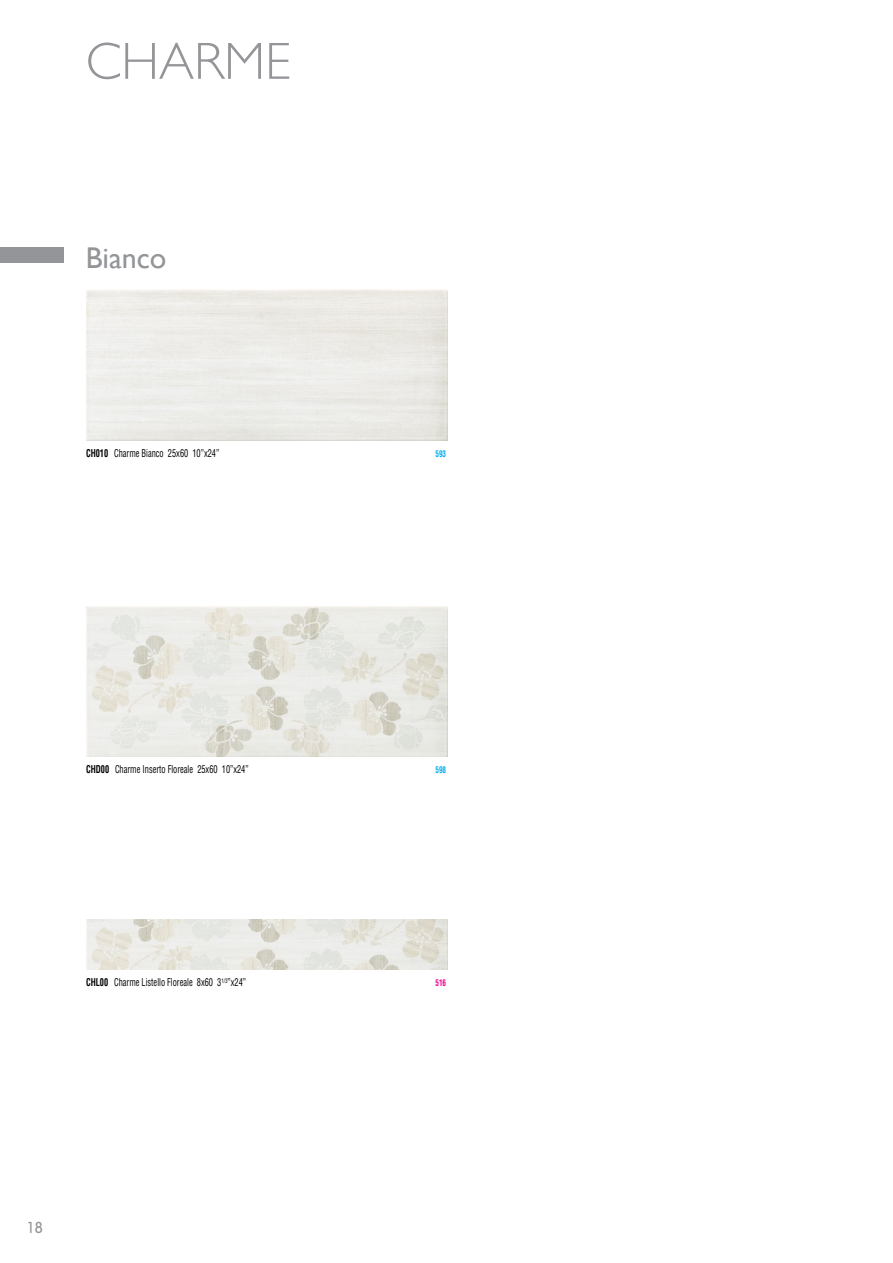
<style>
.page{position:relative;width:893px;height:1263px;background:#fff}
.page>*{position:absolute;margin:0;border:0;box-sizing:border-box;transform-origin:0 0}
.t1{font:300 52.5px "Gill Sans";color:#939598}
.t2{font:30px "Gill Sans";color:#939598}
.t3{font:500 condensed 15px "ITC Avant Garde Std";color:#939598}
.t4{font:condensed 10.5px "Helvetica LT Std";color:#000;scale:.79 1}
.t5{font:700 condensed 9px "Helvetica LT Std";color:#00aeef;scale:.79 1}
.t6{font:700 condensed 9px "Helvetica LT Std";color:#ec008c;scale:.79 1}
.s1{font-weight:700}
</style>
<div class="page">
<div style="left:0;top:247px;width:64px;height:16px;background:#939598"></div>
<img style="left:86px;top:606px;width:362px;height:151px">
<img style="left:86px;top:919px;width:362px;height:51px">
<h1 class="t1" style="left:86px;top:31px;width:207px">CHARME</h1>
<h2 class="t2" style="left:86px;top:240px;width:82px">Bianco</h2>
<p class="t4" style="left:86px;top:446px;width:170px"><span class="s1">CH010</span> Charme Bianco 25x60 10”x24”</p>
<p class="t5" style="left:435px;top:448px;width:15px">593</p>
<p class="t4" style="left:86px;top:763px;width:207px"><span class="s1">CHD00</span> Charme Inserto Floreale 25x60 10”x24”</p>
<p class="t5" style="left:435px;top:764px;width:15px">598</p>
<p class="t4" style="left:86px;top:976px;width:204px"><span class="s1">CHL00</span> Charme Listello Floreale 8x60 3<sup>1/3</sup>”x24”</p>
<p class="t6" style="left:435px;top:977px;width:15px">516</p>
<h3 class="t3" style="left:27px;top:1218px;width:17px">18</h3>
</div>
